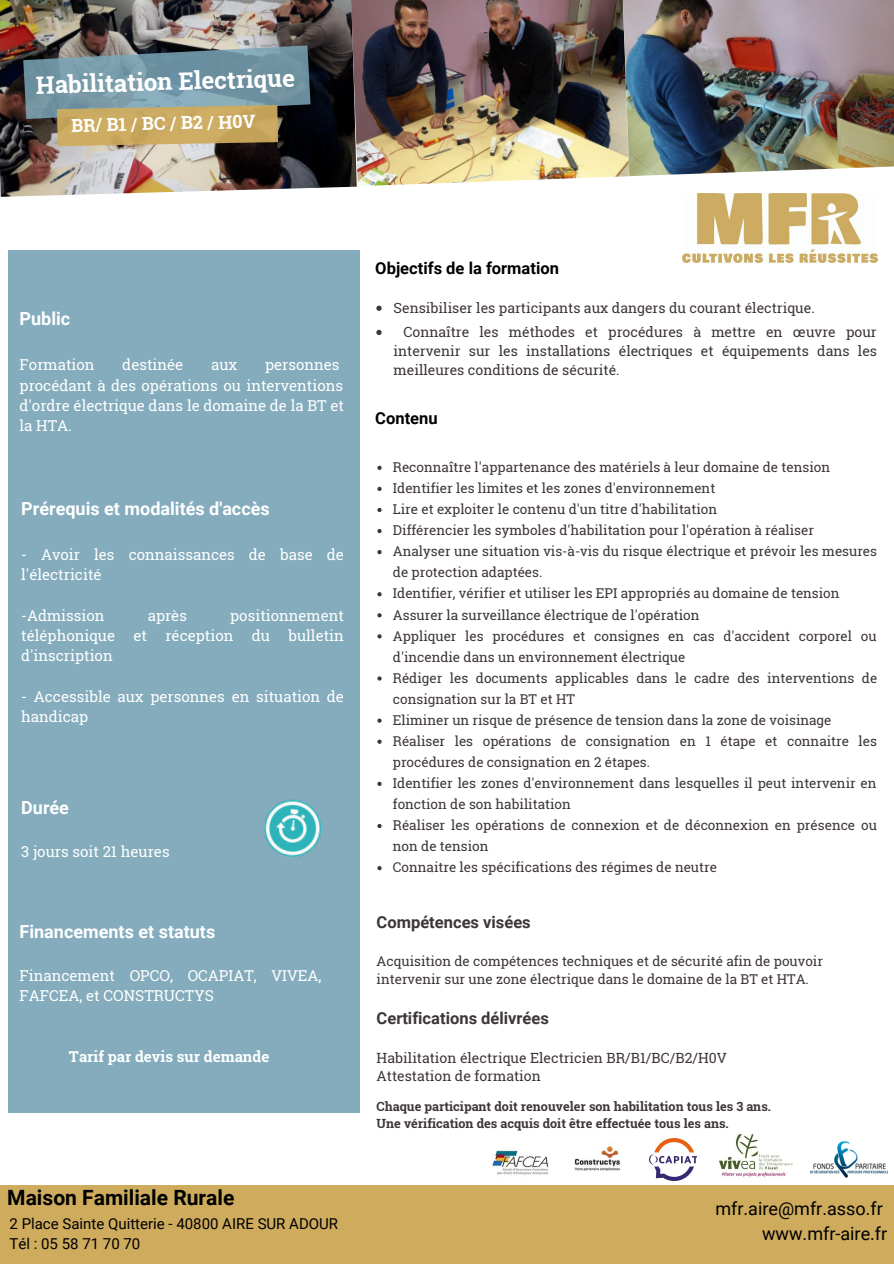
<style>
.page{position:relative;width:894px;height:1264px;background:#fff}
.page>*{position:absolute;margin:0;border:0;box-sizing:border-box;transform-origin:0 0}
.t1{font:700 24px "Roboto Slab";color:#fff}
.t2{font:700 21px "Roboto";color:#000}
.t3{font:700 18px "Roboto";color:#fff}
.t4{font:18px/24.8px "Roboto";color:#000;text-align:right}
.t5{font:700 18px "Roboto Slab";color:#fff}
.t6{font:700 16.5px "Roboto";color:#3d3538}
.t7{font:700 16.5px "Roboto";color:#000}
.t8{font:15px/20.2px "Roboto Slab";color:#fff}
.t9{font:15px/20.5px "Roboto";color:#000}
.t10{font:700 15px "Roboto Slab";color:#fff}
.t11{font:14.1px/18.9px "Roboto Slab";color:#3d3538}
.t12{font:13.5px/21px "Roboto Slab";color:#3d3538}
.t13{font:700 12.6px/16.8px "Roboto Slab";color:#3d3538}
</style>
<div class="page">
<div style="left:8px;top:250px;width:351px;height:862px;background:#84acbd"></div>
<img style="left:263px;top:799px;width:59px;height:59px">
<svg style="left:376px;top:305px;width:5px;height:6px"></svg>
<svg style="left:376px;top:330px;width:5px;height:5px"></svg>
<img style="left:0;top:0;width:356px;height:197px">
<img style="left:350px;top:0;width:279px;height:186px">
<img style="left:622px;top:0;width:271px;height:176px">
<svg style="left:23px;top:45px;width:287px;height:101px"></svg>
<svg style="left:377px;top:466px;width:4px;height:4px"></svg>
<svg style="left:377px;top:487px;width:4px;height:4px"></svg>
<svg style="left:377px;top:508px;width:4px;height:4px"></svg>
<svg style="left:377px;top:529px;width:4px;height:4px"></svg>
<svg style="left:377px;top:550px;width:4px;height:4px"></svg>
<svg style="left:377px;top:592px;width:4px;height:4px"></svg>
<svg style="left:377px;top:613px;width:4px;height:4px"></svg>
<svg style="left:377px;top:634px;width:4px;height:4px"></svg>
<svg style="left:377px;top:676px;width:4px;height:4px"></svg>
<svg style="left:377px;top:718px;width:4px;height:4px"></svg>
<svg style="left:377px;top:739px;width:4px;height:4px"></svg>
<svg style="left:377px;top:781px;width:4px;height:5px"></svg>
<svg style="left:377px;top:824px;width:4px;height:4px"></svg>
<svg style="left:377px;top:866px;width:4px;height:4px"></svg>
<img style="left:810px;top:1141px;width:77px;height:37px">
<img style="left:649px;top:1138px;width:48px;height:42px">
<img style="left:719px;top:1134px;width:74px;height:44px">
<img style="left:491px;top:1143px;width:129px;height:32px">
<img style="left:682px;top:193px;width:194px;height:69px">
<div style="left:0;top:1185px;width:893px;height:78px;background:#ceab5d"></div>
<h1 class="t1" style="left:35px;top:69px;width:260px;rotate:-2deg">Habilitation Electrique</h1>
<h3 class="t5" style="left:71px;top:113px;width:186px;rotate:-1deg">BR/ B1 / BC / B2 / H0V</h3>
<h3 class="t3" style="left:20px;top:309px;width:52px">Public</h3>
<p class="t8" style="left:20px;top:354px;width:76px">Formation</p>
<p class="t8" style="left:122px;top:354px;width:62px">destinée</p>
<p class="t8" style="left:211px;top:354px;width:28px">aux</p>
<p class="t8" style="left:20px;top:354px;width:326px;text-indent:245px">personnes procédant à des opérations ou interventions d'ordre électrique dans le domaine de la BT et la HTA.</p>
<h3 class="t3" style="left:21px;top:498px;width:250px">Prérequis et modalités d'accès</h3>
<p class="t8" style="left:21px;top:544px;width:324px">- Avoir les connaissances de base de l'électricité</p>
<p class="t8" style="left:21px;top:605px;width:85px">-Admission</p>
<p class="t8" style="left:148px;top:605px;width:41px">après</p>
<p class="t8" style="left:21px;top:605px;width:324px;text-align:justify;text-indent:209px">positionnement téléphonique et réception du bulletin d'inscription</p>
<p class="t8" style="left:21px;top:686px;width:324px">- Accessible aux personnes en situation de handicap</p>
<h3 class="t3" style="left:21px;top:797px;width:49px">Durée</h3>
<p class="t8" style="left:21px;top:840px;width:150px">3 jours soit 21 heures</p>
<h3 class="t3" style="left:20px;top:921px;width:197px">Financements et statuts</h3>
<p class="t8" style="left:20px;top:964px;width:303px">Financement OPCO, OCAPIAT, VIVEA,<br>FAFCEA, et CONSTRUCTYS</p>
<p class="t10" style="left:69px;top:1046px;width:202px">Tarif par devis sur demande</p>
<h2 class="t2" style="left:7px;top:1185px;width:228px">Maison Familiale Rurale</h2>
<p class="t9" style="left:10px;top:1213px;width:330px">2 Place Sainte Quitterie - 40800 AIRE SUR ADOUR<br>Tél : 05 58 71 70 70</p>
<p class="t7" style="left:375px;top:259px;width:185px">Objectifs de la formation</p>
<p class="t11" style="left:403px;top:295px;width:474px;line-height:24.2px;text-indent:-10px">Sensibiliser les participants aux dangers du courant électrique.<br>Connaître les méthodes et procédures à mettre en œuvre pour</p>
<p class="t11" style="left:393px;top:341px;width:485px">intervenir sur les installations électriques et équipements dans les meilleures conditions de sécurité.</p>
<p class="t7" style="left:375px;top:408px;width:64px">Contenu</p>
<p class="t12" style="left:393px;top:456px;width:485px">Reconnaître l'appartenance des matériels à leur domaine de tension Identifier les limites et les zones d'environnement<br>Lire et exploiter le contenu d'un titre d'habilitation<br>Différencier les symboles d'habilitation pour l'opération à réaliser<br>Analyser une situation vis-à-vis du risque électrique et prévoir les mesures de protection adaptées.<br>Identifier, vérifier et utiliser les EPI appropriés au domaine de tension Assurer la surveillance électrique de l'opération<br>Appliquer les procédures et consignes en cas d'accident corporel ou d'incendie dans un environnement électrique<br>Rédiger les documents applicables dans le cadre des interventions de consignation sur la BT et HT<br>Eliminer un risque de présence de tension dans la zone de voisinage Réaliser les opérations de consignation en 1 étape et connaitre les procédures de consignation en 2 étapes.<br>Identifier les zones d'environnement dans lesquelles il peut intervenir en fonction de son habilitation<br>Réaliser les opérations de connexion et de déconnexion en présence ou non de tension<br>Connaitre les spécifications des régimes de neutre</p>
<p class="t6" style="left:376px;top:912px;width:156px">Compétences visées</p>
<p class="t12" style="left:376px;top:951px;width:447px;line-height:17.9px">Acquisition de compétences techniques et de sécurité afin de pouvoir intervenir sur une zone électrique dans le domaine de la BT et HTA.</p>
<p class="t6" style="left:376px;top:1008px;width:174px">Certifications délivrées</p>
<p class="t11" style="left:376px;top:1047px;width:352px">Habilitation électrique Electricien BR/B1/BC/B2/H0V<br>Attestation de formation</p>
<p class="t13" style="left:376px;top:1097px;width:396px">Chaque participant doit renouveler son habilitation tous les 3 ans.<br>Une vérification des acquis doit être effectuée tous les ans.</p>
<h3 class="t4" style="left:715px;top:1196px;width:173px">mfr.aire@mfr.asso.fr www.mfr-aire.fr</h3>
</div>
